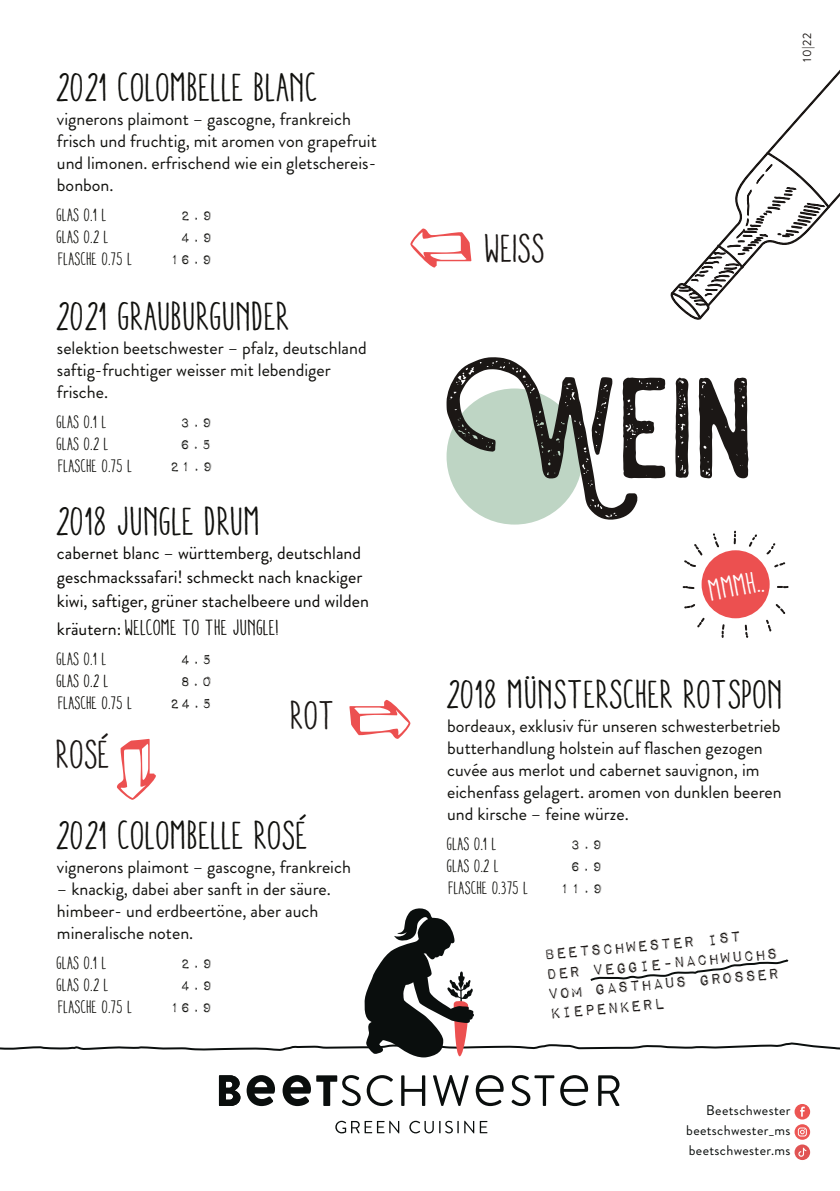
<style>
.page{position:relative;width:840px;height:1191px;background:#fff}
.page>*{position:absolute;margin:0;border:0;box-sizing:border-box;transform-origin:0 0}
.t1{font:40px "Aracne Cond Reg";color:#11110e}
.t2{font:40px "Aracne Cond Reg";color:#1b1715}
.t3{font:30px "Aracne Cond Reg";color:#fff}
.t4{font:22px "Aracne Cond Reg";color:#080704}
.t5{font:20px/20px "Impact Label Reversed";color:#1b1715}
.t6{font:18px/22px "Brandon Grotesque";color:#11110e}
.t7{font:18px "Aracne Cond Reg";color:#11110e}
.t8{font:18px/24px "Brandon Grotesque";color:#080704}
.t9{font:18px "Impact Label Reversed";color:#11110e}
.t10{font:18px "Aracne Cond Reg";color:#080704}
.t11{font:18px "Impact Label Reversed";color:#080704}
.t12{font:14px/20.2px "Brandon Grotesque";letter-spacing:.025em;color:#0a0e0d;text-align:justify}
.t13{font:12px "Brandon Grotesque";color:#1b1715}
.s1{font-family:"Brandon Grotesque";font-size:18px}
</style>
<div class="page">
<svg style="left:335px;top:1121px;width:64px;height:12px"></svg>
<svg style="left:409px;top:1121px;width:49px;height:12px"></svg>
<svg style="left:464px;top:1121px;width:10px;height:12px"></svg>
<svg style="left:480px;top:1121px;width:7px;height:12px"></svg>
<svg style="left:219px;top:1075px;width:21px;height:31px"></svg>
<svg style="left:246px;top:1075px;width:29px;height:31px"></svg>
<svg style="left:282px;top:1075px;width:111px;height:31px"></svg>
<svg style="left:401px;top:1075px;width:24px;height:31px"></svg>
<svg style="left:433px;top:1075px;width:36px;height:31px"></svg>
<svg style="left:475px;top:1075px;width:28px;height:31px"></svg>
<svg style="left:511px;top:1075px;width:43px;height:31px"></svg>
<svg style="left:560px;top:1075px;width:28px;height:31px"></svg>
<svg style="left:598px;top:1075px;width:21px;height:31px"></svg>
<div style="left:794px;top:1104px;width:16px;height:15px;background:#ec5553;border-radius:50%"></div>
<svg style="left:800px;top:1107px;width:4px;height:10px"></svg>
<svg style="left:794px;top:1124px;width:16px;height:16px"></svg>
<svg style="left:797px;top:1127px;width:9px;height:9px"></svg>
<svg style="left:794px;top:1144px;width:16px;height:16px"></svg>
<svg style="left:798px;top:1148px;width:8px;height:9px"></svg>
<div style="left:701px;top:550px;width:68px;height:68px;background:#ec5050;border-radius:50%"></div>
<svg style="left:713px;top:533px;width:8px;height:26px"></svg>
<svg style="left:733px;top:530px;width:3px;height:15px"></svg>
<svg style="left:749px;top:534px;width:8px;height:13px"></svg>
<svg style="left:766px;top:543px;width:10px;height:12px"></svg>
<svg style="left:774px;top:562px;width:12px;height:6px"></svg>
<svg style="left:777px;top:586px;width:12px;height:3px"></svg>
<svg style="left:764px;top:602px;width:22px;height:30px"></svg>
<svg style="left:744px;top:624px;width:5px;height:14px"></svg>
<svg style="left:721px;top:624px;width:4px;height:13px"></svg>
<svg style="left:697px;top:617px;width:8px;height:11px"></svg>
<svg style="left:684px;top:604px;width:12px;height:5px"></svg>
<svg style="left:682px;top:586px;width:13px;height:3px"></svg>
<svg style="left:684px;top:544px;width:19px;height:23px"></svg>
<svg style="left:410px;top:229px;width:61px;height:38px"></svg>
<svg style="left:446px;top:357px;width:219px;height:163px"></svg>
<svg style="left:675px;top:378px;width:13px;height:100px"></svg>
<svg style="left:698px;top:378px;width:50px;height:100px"></svg>
<svg style="left:117px;top:739px;width:39px;height:61px"></svg>
<svg style="left:768px;top:70px;width:72px;height:136px"></svg>
<svg style="left:670px;top:151px;width:161px;height:169px"></svg>
<svg style="left:349px;top:700px;width:61px;height:39px"></svg>
<svg style="left:0;top:908px;width:840px;height:149px"></svg>
<h1 class="t1" style="left:57px;top:72px;width:263px">2021 COLOMBELLE BLANC</h1>
<p class="t6" style="left:57px;top:110px;width:321px">vignerons plaimont – gascogne, frankreich frisch und fruchtig, mit aromen von grapefruit und limonen. erfrischend wie ein gletschereis&shy;bonbon.</p>
<p class="t7" style="left:57px;top:208px;width:51px">GLAS 0.1 L</p>
<p class="t9" style="left:180px;top:207px;width:34px">2.9</p>
<p class="t7" style="left:57px;top:230px;width:53px">GLAS 0.2 L</p>
<p class="t9" style="left:180px;top:229px;width:34px">4.9</p>
<p class="t7" style="left:58px;top:252px;width:75px">FLASCHE 0.75 L</p>
<p class="t9" style="left:169px;top:251px;width:45px">16.9</p>
<h1 class="t1" style="left:57px;top:301px;width:235px">2021 GRAUBURGUNDER</h1>
<p class="t6" style="left:57px;top:339px;width:311px">selektion beetschwester – pfalz, deutschland saftig-fruchtiger weisser mit lebendiger frische.</p>
<p class="t7" style="left:57px;top:415px;width:51px">GLAS 0.1 L</p>
<p class="t9" style="left:180px;top:414px;width:34px">3.9</p>
<p class="t7" style="left:57px;top:437px;width:53px">GLAS 0.2 L</p>
<p class="t9" style="left:180px;top:436px;width:34px">6.5</p>
<p class="t7" style="left:58px;top:459px;width:75px">FLASCHE 0.75 L</p>
<p class="t9" style="left:169px;top:458px;width:45px">21.9</p>
<h1 class="t1" style="left:57px;top:506px;width:206px">2018 JUNGLE DRUM</h1>
<p class="t8" style="left:57px;top:543px;width:313px">cabernet blanc – württemberg, deutschland geschmackssafari! schmeckt nach knackiger kiwi, saftiger, grüner stachelbeere und wilden</p>
<p class="t4" style="left:57px;top:619px;width:224px"><span class="s1">kräutern:</span> WELCOME TO THE JUNGLE!</p>
<p class="t7" style="left:57px;top:652px;width:51px">GLAS 0.1 L</p>
<p class="t11" style="left:180px;top:651px;width:34px">4.5</p>
<p class="t10" style="left:57px;top:674px;width:53px">GLAS 0.2 L</p>
<p class="t11" style="left:180px;top:673px;width:34px">8.0</p>
<p class="t10" style="left:58px;top:696px;width:75px">FLASCHE 0.75 L</p>
<p class="t11" style="left:169px;top:695px;width:45px">24.5</p>
<h1 class="t2" style="left:291px;top:700px;width:46px">ROT</h1>
<h1 class="t2" style="left:57px;top:739px;width:55px">ROSÉ</h1>
<h1 class="t1" style="left:57px;top:820px;width:253px">2021 COLOMBELLE ROSÉ</h1>
<p class="t6" style="left:57px;top:858px;width:295px">vignerons plaimont – gascogne, frankreich</p>
<p class="t6" style="left:57px;top:880px;width:275px">– knackig, dabei aber sanft in der säure. himbeer- und erdbeertöne, aber auch mineralische noten.</p>
<p class="t7" style="left:57px;top:956px;width:51px">GLAS 0.1 L</p>
<p class="t9" style="left:180px;top:955px;width:34px">2.9</p>
<p class="t7" style="left:57px;top:978px;width:53px">GLAS 0.2 L</p>
<p class="t9" style="left:180px;top:977px;width:34px">4.9</p>
<p class="t7" style="left:58px;top:1000px;width:75px">FLASCHE 0.75 L</p>
<p class="t9" style="left:169px;top:999px;width:45px">16.9</p>
<h1 class="t2" style="left:485px;top:234px;width:62px">WEISS</h1>
<p class="t13" style="left:802px;top:62px;width:30px;rotate:-90deg">10|22</p>
<h2 class="t3" style="left:707px;top:579px;width:57px;rotate:-10deg">MMMH..</h2>
<h1 class="t1" style="left:447px;top:679px;width:338px">2018 MÜNSTERSCHER ROTSPON</h1>
<p class="t6" style="left:447px;top:717px;width:336px">bordeaux, exklusiv für unseren schwesterbetrieb butterhandlung holstein auf flaschen gezogen cuvée aus merlot und cabernet sauvignon, im eichenfass gelagert. aromen von dunklen beeren und kirsche – feine würze.</p>
<p class="t7" style="left:447px;top:837px;width:51px">GLAS 0.1 L</p>
<p class="t9" style="left:570px;top:836px;width:34px">3.9</p>
<p class="t7" style="left:447px;top:859px;width:53px">GLAS 0.2 L</p>
<p class="t9" style="left:570px;top:858px;width:34px">6.9</p>
<p class="t7" style="left:449px;top:881px;width:81px">FLASCHE 0.375 L</p>
<p class="t9" style="left:559px;top:880px;width:45px">11.9</p>
<p class="t5" style="left:543px;top:945px;width:235px;rotate:-5deg">Beetschwester ist der veggie-Nachwuchs vom Gasthaus Grosser<br>Kiepenkerl</p>
<p class="t12" style="left:686px;top:1102px;width:106px;text-indent:20px">Beetschwester beetschwester_ms beetschwester.ms</p>
</div>
